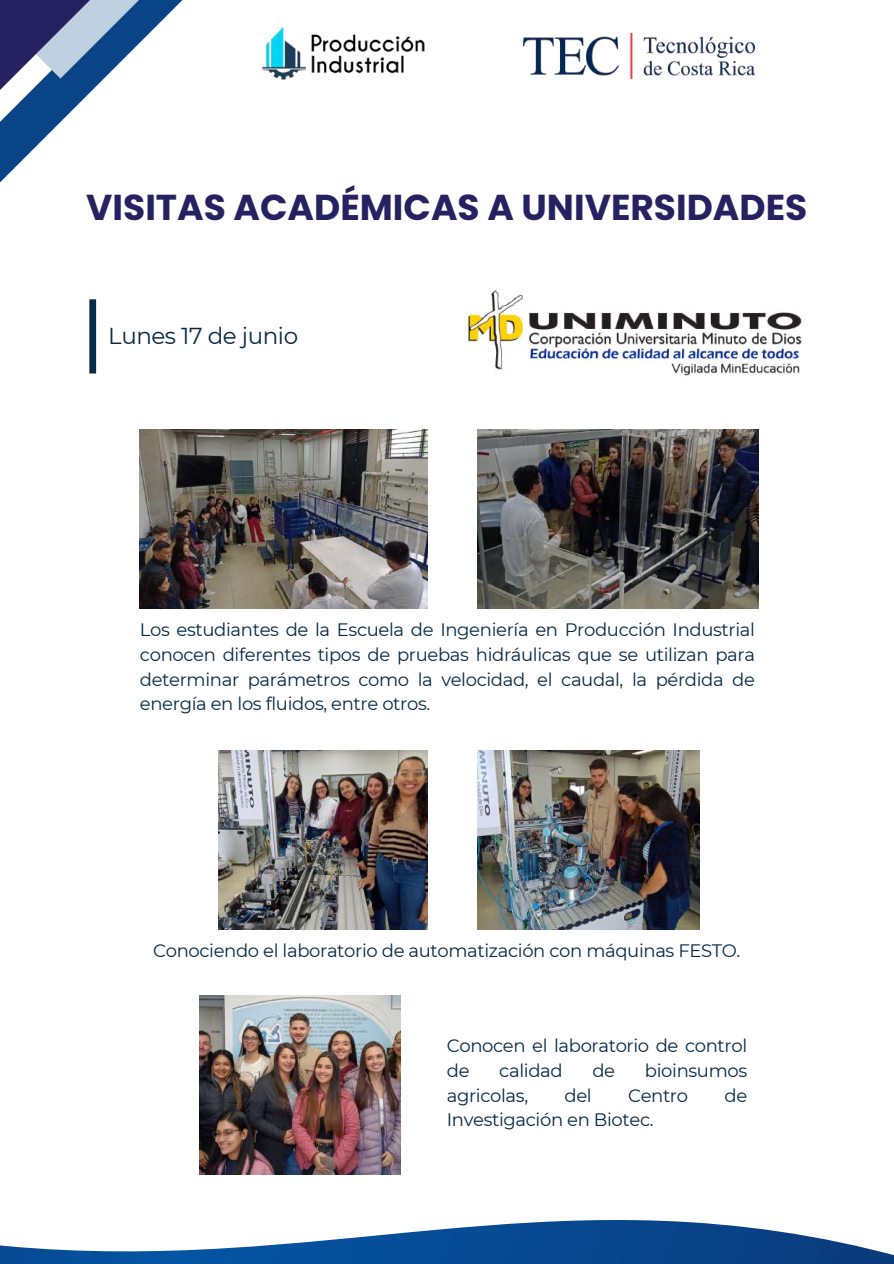
<style>
.page{position:relative;width:894px;height:1264px;background:#fff}
.page>*{position:absolute;margin:0;border:0;box-sizing:border-box;transform-origin:0 0}
.t1{font:700 36px "Poppins";color:#262262}
.t2{font:22.95px "Montserrat";letter-spacing:-.02em;color:#052a47}
.t3{font:18px/24.8px "Montserrat";letter-spacing:-.02em;color:#052a47;text-align:justify}
</style>
<div class="page">
<svg style="left:0;top:0;width:183px;height:183px"></svg>
<div style="left:89px;top:299px;width:7px;height:74px;background:#052a47"></div>
<img style="left:261px;top:27px;width:164px;height:53px">
<img style="left:523px;top:34px;width:231px;height:45px">
<svg style="left:0;top:750px;width:847px;height:513px"></svg>
<svg style="left:194px;top:1244px;width:699px;height:19px;background:#104e93"></svg>
<img style="left:468px;top:288px;width:334px;height:88px">
<img style="left:140px;top:429px;width:287px;height:179px">
<img style="left:477px;top:429px;width:281px;height:179px">
<img style="left:199px;top:995px;width:202px;height:179px">
<img style="left:219px;top:750px;width:208px;height:179px">
<img style="left:477px;top:750px;width:222px;height:179px">
<h1 class="t1" style="left:86px;top:182px;width:722px">VISITAS ACADÉMICAS A UNIVERSIDADES</h1>
<p class="t2" style="left:108px;top:322px;width:191px">Lunes 17 de junio</p>
<p class="t3" style="left:140px;top:617px;width:616px">Los estudiantes de la Escuela de Ingeniería en Producción Industrial conocen diferentes tipos de pruebas hidráulicas que se utilizan para determinar parámetros como la velocidad, el caudal, la pérdida de energía en los fluidos, entre otros.</p>
<p class="t3" style="left:153px;top:938px;width:588px">Conociendo el laboratorio de automatización con máquinas FESTO.</p>
<p class="t3" style="left:446px;top:1033px;width:302px">Conocen el laboratorio de control de</p>
<p class="t3" style="left:499px;top:1057px;width:65px">calidad</p>
<p class="t3" style="left:592px;top:1057px;width:24px">de</p>
<p class="t3" style="left:644px;top:1057px;width:104px">bioinsumos</p>
<p class="t3" style="left:446px;top:1082px;width:83px">agricolas,</p>
<p class="t3" style="left:564px;top:1082px;width:29px">del</p>
<p class="t3" style="left:628px;top:1082px;width:62px">Centro</p>
<p class="t3" style="left:724px;top:1082px;width:24px">de</p>
<p class="t3" style="left:446px;top:1107px;width:208px">Investigación en Biotec.</p>
</div>
